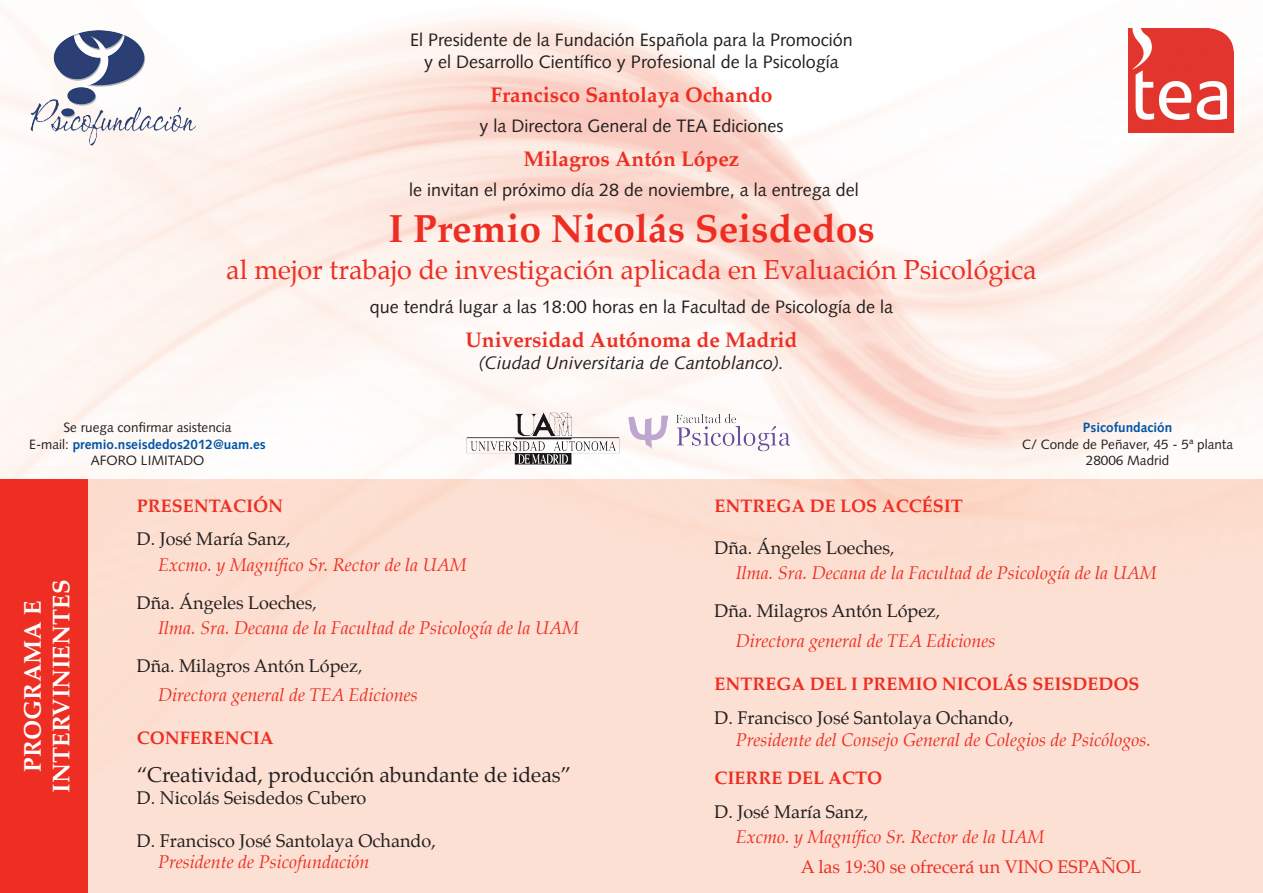
<style>
.page{position:relative;width:1263px;height:893px;background:#fff}
.page>*{position:absolute;margin:0;border:0;box-sizing:border-box;transform-origin:0 0}
.t1{font:700 39px "Palatino";color:#ee2e22}
.t2{font:27px "Palatino";color:#ee2e22}
.t3{font:700 24px/28.8px "Palatino";color:#fff;text-align:center}
.t4{font:700 21px "Palatino";color:#ee2e22}
.t5{font:21px "Palatino";color:#231f20}
.t6{font:italic 18px/38px "Palatino";color:#ee2e22}
.t7{font:18px/21.6px "Syntax LT Std";color:#231f20;text-align:center}
.t8{font:18px "Palatino";color:#231f20}
.t9{font:700 18px "Palatino";color:#ee2e22}
.t10{font:italic 18px "Syntax LT Std";color:#231f20}
.t11{font:13.5px/16.2px "Syntax LT Std";color:#231f20;text-align:center}
.t12{font:700 13.5px "Syntax LT Std";color:#0155a5}
.s1{font-weight:700;color:#0155a5}
.s2{font-style:normal;color:#231f20}
.s3{color:#231f20}
.s4{font-style:normal}
</style>
<div class="page">
<img style="left:0;top:7px;width:1263px;height:886px">
<img style="left:1128px;top:28px;width:105px;height:105px">
<img style="left:30px;top:30px;width:167px;height:116px">
<div style="left:0;top:479px;width:88px;height:414px;background:#ee2e22"></div>
<img style="left:467px;top:413px;width:152px;height:52px">
<img style="left:625px;top:410px;width:169px;height:44px">
<p class="t7" style="left:410px;top:29px;width:444px">El Presidente de la Fundación Española para la Promoción y el Desarrollo Científico y Profesional de la Psicología</p>
<p class="t4" style="left:490px;top:77px;width:284px">Francisco Santolaya Ochando</p>
<p class="t7" style="left:479px;top:115px;width:305px">y la Directora General de TEA Ediciones</p>
<p class="t4" style="left:524px;top:140px;width:217px">Milagros Antón López</p>
<p class="t7" style="left:409px;top:179px;width:451px">le invitan el próximo día 28 de noviembre, a la entrega del</p>
<h1 class="t1" style="left:388px;top:196px;width:488px">I Premio Nicolás Seisdedos</h1>
<h2 class="t2" style="left:226px;top:247px;width:812px">al mejor trabajo de investigación aplicada en Evaluación Psicológica</h2>
<p class="t7" style="left:370px;top:296px;width:525px">que tendrá lugar a las 18:00 horas en la Facultad de Psicología de la</p>
<p class="t4" style="left:465px;top:322px;width:333px">Universidad Autónoma de Madrid</p>
<p class="t10" style="left:479px;top:352px;width:307px">(Ciudad Universitaria de Cantoblanco).</p>
<p class="t11" style="left:29px;top:420px;width:238px">Se ruega confirmar asistencia<br>E-mail: <span class="s1">premio.nseisdedos2012@uam.es<br></span>AFORO LIMITADO</p>
<p class="t12" style="left:1083px;top:420px;width:91px">Psicofundación</p>
<p class="t11" style="left:1022px;top:436px;width:213px">C/ Conde de Peñaver, 45 - 5ª planta<br>28006 Madrid</p>
<h3 class="t3" style="left:18px;top:792px;width:214px;rotate:-90deg">PROGRAMA E<br>INTERVINIENTES</h3>
<p class="t9" style="left:137px;top:490px;width:144px">Presentación</p>
<p class="t8" style="left:137px;top:524px;width:155px">D. José María Sanz,</p>
<p class="t6" style="left:137px;top:546px;width:331px;text-indent:21px">Excmo. y Magnífico Sr. Rector de la UAM<br><span class="s2">Dña. Ángeles Loeches</span><span class="s3">,</span></p>
<p class="t6" style="left:137px;top:609px;width:444px;text-indent:21px">Ilma. Sra. Decana de la Facultad de Psicología de la UAM<br><span class="s2">Dña. Milagros Antón López</span><span class="s3">,</span></p>
<p class="t6" style="left:158px;top:676px;width:261px">Directora general de TEA Ediciones</p>
<p class="t9" style="left:137px;top:723px;width:14px">Conf</p>
<p class="t9" style="left:190px;top:723px;width:74px">erencia</p>
<p class="t5" style="left:137px;top:758px;width:436px">“Creatividad, producción abundante de ideas”</p>
<p class="t8" style="left:137px;top:783px;width:231px">D. Nicolás Seisdedos Cubero</p>
<p class="t8" style="left:137px;top:826px;width:301px">D. Francisco José Santolaya Ochando,</p>
<p class="t6" style="left:158px;top:843px;width:213px">Presidente de Psicofundación</p>
<p class="t9" style="left:714px;top:490px;width:139px">Entrega de los</p>
<p class="t9" style="left:882px;top:490px;width:83px">Accésit</p>
<p class="t6" style="left:736px;top:535px;width:422px;line-height:25.2px;text-indent:-21px"><span class="s2">Dña. Ángeles Loeches</span><span class="s3">,<br></span>Ilma. Sra. Decana de la Facultad de Psicología de la UAM</p>
<p class="t6" style="left:736px;top:596px;width:261px;line-height:29.5px;text-indent:-21px"><span class="s2">Dña. Milagros Antón López</span><span class="s3">,<br></span>Directora general de TEA Ediciones</p>
<p class="t9" style="left:714px;top:668px;width:197px">Entrega del I Premio</p>
<p class="t9" style="left:942px;top:668px;width:185px">Nicolás Seisdedos</p>
<p class="t8" style="left:714px;top:703px;width:301px">D. Francisco José Santolaya Ochando,</p>
<p class="t6" style="left:736px;top:721px;width:417px">Presidente del Consejo General de Colegios de Psicólogos.</p>
<p class="t9" style="left:714px;top:763px;width:164px">Cierre del Acto</p>
<p class="t8" style="left:714px;top:797px;width:155px">D. José María Sanz,</p>
<p class="t6" style="left:801px;top:822px;width:342px;line-height:30.2px;text-indent:-65px">Excmo. y Magnífico Sr. Rector de la UAM<br><span class="s4">A</span> <span class="s4">las 19:30 se ofrecerá un</span> <span class="s4">VINO ESPAÑOL</span></p>
</div>
